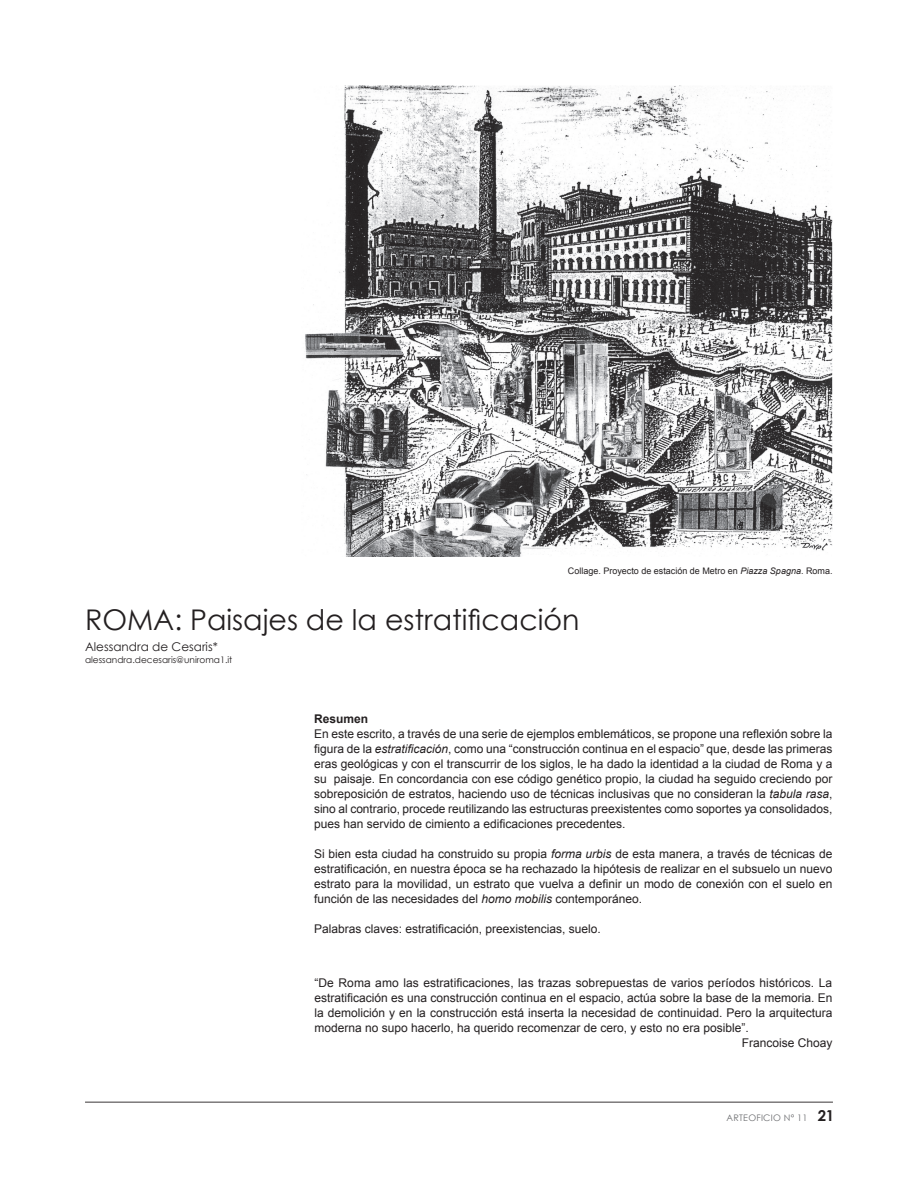
<style>
.page{position:relative;width:918px;height:1188px;background:#fff}
.page>*{position:absolute;margin:0;border:0;box-sizing:border-box;transform-origin:0 0}
.titulo{font:28.5px "Century Gothic";color:#231f20}
.contenidos{font:12px/15px "Arial";color:#231f20;text-align:justify}
.autor{font:12px "Century Gothic";color:#231f20}
.contenidos-2{font:700 12px "Arial";color:#231f20}
.pie_de_foto{font:9px "Arial";color:#231f20}
.autor-2{font:9px "Century Gothic";color:#231f20}
.t1{font:9px "Century Gothic";letter-spacing:.025em;color:#6c6d70}
.s1{font-style:italic}
.s2{font-weight:700;font-size:15px;color:#231f20}
</style>
<div class="page">
<hr style="left:85px;top:1101px;width:748px;height:2px;background:#231f20">
<img style="left:305px;top:85px;width:528px;height:471px">
<p class="pie_de_foto" style="left:568px;top:565px;width:266px">Collage. Proyecto de estación de Metro en <span class="s1">Piazza Spagna</span>. Roma.</p>
<p class="titulo" style="left:85px;top:603px;width:496px">ROMA: Paisajes de la estratificación</p>
<p class="autor" style="left:85px;top:640px;width:134px">Alessandra de Cesaris*</p>
<p class="autor-2" style="left:85px;top:655px;width:149px">alessandra.decesaris@uniroma1.it</p>
<p class="contenidos-2" style="left:314px;top:710px;width:56px">Resumen</p>
<p class="contenidos" style="left:314px;top:726px;width:520px">En este escrito, a través de una serie de ejemplos emblemáticos, se propone una reflexión sobre la figura de la <span class="s1">estratificación</span>, como una “construcción continua en el espacio” que, desde las primeras eras geológicas y con el transcurrir de los siglos, le ha dado la identidad a la ciudad de Roma y a su paisaje. En concordancia con ese código genético propio, la ciudad ha seguido creciendo por sobreposición de estratos, haciendo uso de técnicas inclusivas que no consideran la <span class="s1">tabula rasa</span>, sino al contrario, procede reutilizando las estructuras preexistentes como soportes ya consolidados, pues han servido de cimiento a edificaciones precedentes.</p>
<p class="contenidos" style="left:314px;top:846px;width:520px">Si bien esta ciudad ha construido su propia <span class="s1">forma urbis</span> de esta manera, a través de técnicas de estratificación, en nuestra época se ha rechazado la hipótesis de realizar en el subsuelo un nuevo estrato para la movilidad, un estrato que vuelva a definir un modo de conexión con el suelo en función de las necesidades del <span class="s1">homo mobilis</span> contemporáneo.</p>
<p class="contenidos" style="left:314px;top:921px;width:288px">Palabras claves: estratificación, preexistencias, suelo.</p>
<p class="contenidos" style="left:315px;top:976px;width:520px">“De Roma amo las estratificaciones, las trazas sobrepuestas de varios períodos históricos. La estratificación es una construcción continua en el espacio, actúa sobre la base de la memoria. En la demolición y en la construcción está inserta la necesidad de continuidad. Pero la arquitectura moderna no supo hacerlo, ha querido recomenzar de cero, y esto no era posible”.</p>
<p class="contenidos" style="left:742px;top:1036px;width:92px">Francoise Choay</p>
<p class="t1" style="left:727px;top:1113px;width:109px">ARTEOFICIO N° 11 <span class="s2">21</span></p>
</div>
